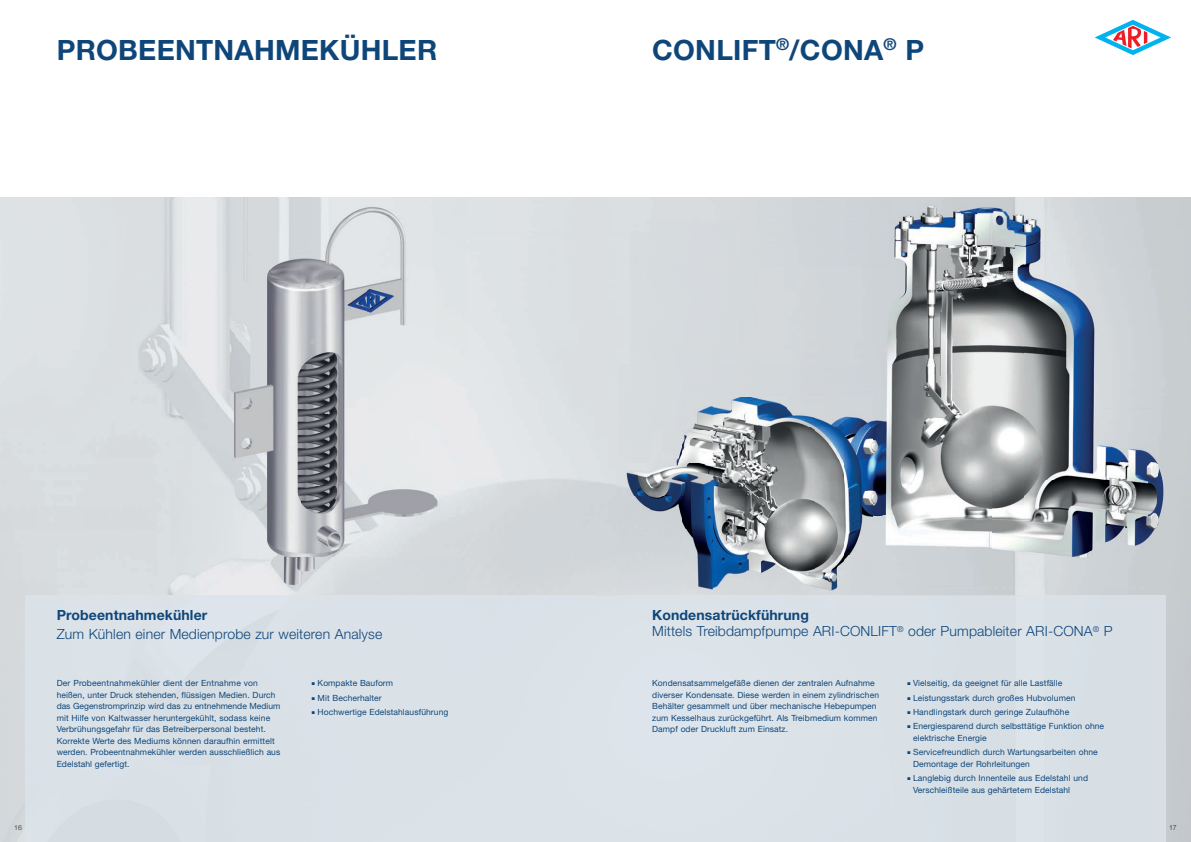
<style>
.page{position:relative;width:1191px;height:842px;background:#fff}
.page>*{position:absolute;margin:0;border:0;box-sizing:border-box;transform-origin:0 0}
.t1{font:700 28px "Helvetica Neue LT Pro";letter-spacing:.01em;color:#0f467a}
.t2{font:300 14px/16.8px "Helvetica Neue LT Pro";letter-spacing:.01em;color:#0f467a}
.t3{font:700 14px "Helvetica Neue LT Pro";letter-spacing:.01em;color:#0f467a}
.t4{font:8.5px/11.5px "Helvetica Neue LT Pro";letter-spacing:.01em;color:#0f467a}
.t5{font:300 7px "Helvetica Neue LT Pro";color:#231f20}
.s1{font-weight:700}
</style>
<div class="page">
<div style="left:1165px;top:627px;width:26px;height:215px;background:#c5cacd"></div>
<img style="left:758px;top:197px;width:399px;height:142px">
<div style="left:1157px;top:197px;width:34px;height:390px;background:#c8ced0"></div>
<img style="left:758px;top:339px;width:266px;height:35px">
<img style="left:1024px;top:339px;width:133px;height:248px">
<img style="left:872px;top:374px;width:152px;height:213px">
<img style="left:170px;top:199px;width:296px;height:395px">
<div style="left:619px;top:364px;width:253px;height:33px;background:#d4d8db"></div>
<img style="left:619px;top:397px;width:139px;height:165px">
<img style="left:619px;top:562px;width:158px;height:33px">
<img style="left:777px;top:587px;width:95px;height:8px">
<img style="left:758px;top:396px;width:114px;height:191px">
<svg style="left:1094px;top:20px;width:77px;height:35px"></svg>
<h1 class="t1" style="left:57px;top:32px;width:382px">PROBEENTNAHMEKÜHLER</h1>
<h1 class="t1" style="left:652px;top:32px;width:274px">CONLIFT<sup>®</sup>/CONA<sup>®</sup> P</h1>
<h2 class="t3" style="left:57px;top:606px;width:152px">Probeentnahmekühler</h2>
<h2 class="t2" style="left:57px;top:625px;width:327px">Zum Kühlen einer Medienprobe zur weiteren Analyse</h2>
<h2 class="t2" style="left:652px;top:606px;width:462px"><span class="s1">Kondensatrückführung<br></span>Mittels Treibdampfpumpe ARI-CONLIFT<sup>®</sup> oder Pumpableiter ARI-CONA<sup>®</sup> P</h2>
<p class="t4" style="left:57px;top:677px;width:225px">Der Probeentnahmekühler dient der Entnahme von heißen, unter Druck stehenden, flüssigen Medien. Durch das Gegenstromprinzip wird das zu entnehmende Medium mit Hilfe von Kaltwasser heruntergekühlt, sodass keine Verbrühungsgefahr für das Betreiberpersonal besteht.<br>Korrekte Werte des Mediums können daraufhin ermittelt werden. Probeentnahmekühler werden ausschließlich aus Edelstahl gefertigt.</p>
<p class="t4" style="left:312px;top:677px;width:83px">■ Kompakte Bauform</p>
<p class="t4" style="left:312px;top:692px;width:71px">■ Mit Becherhalter</p>
<p class="t4" style="left:312px;top:706px;width:138px">■ Hochwertige Edelstahlausführung</p>
<p class="t4" style="left:652px;top:677px;width:228px">Kondensatsammelgefäße dienen der zentralen Aufnahme diverser Kondensate. Diese werden in einem zylindrischen Behälter gesammelt und über mechanische Hebepumpen zum Kesselhaus zurückgeführt. Als Treibmedium kommen Dampf oder Druckluft zum Einsatz.</p>
<p class="t4" style="left:907px;top:677px;width:157px">■ Vielseitig, da geeignet für alle Lastfälle</p>
<p class="t4" style="left:907px;top:692px;width:169px">■ Leistungsstark durch großes Hubvolumen</p>
<p class="t4" style="left:907px;top:706px;width:163px">■ Handlingstark durch geringe Zulaufhöhe</p>
<p class="t4" style="left:913px;top:721px;width:193px;text-indent:-6px">■ Energiesparend durch selbsttätige Funktion ohne elektrische Energie</p>
<p class="t4" style="left:913px;top:746px;width:186px;text-indent:-6px">■ Servicefreundlich durch Wartungsarbeiten ohne<br>Demontage der Rohrleitungen</p>
<p class="t4" style="left:913px;top:772px;width:176px;text-indent:-6px">■ Langlebig durch Innenteile aus Edelstahl und<br>Verschleißteile aus gehärtetem Edelstahl</p>
<p class="t5" style="left:14px;top:823px;width:9px">16</p>
<p class="t5" style="left:1169px;top:823px;width:9px">17</p>
</div>
